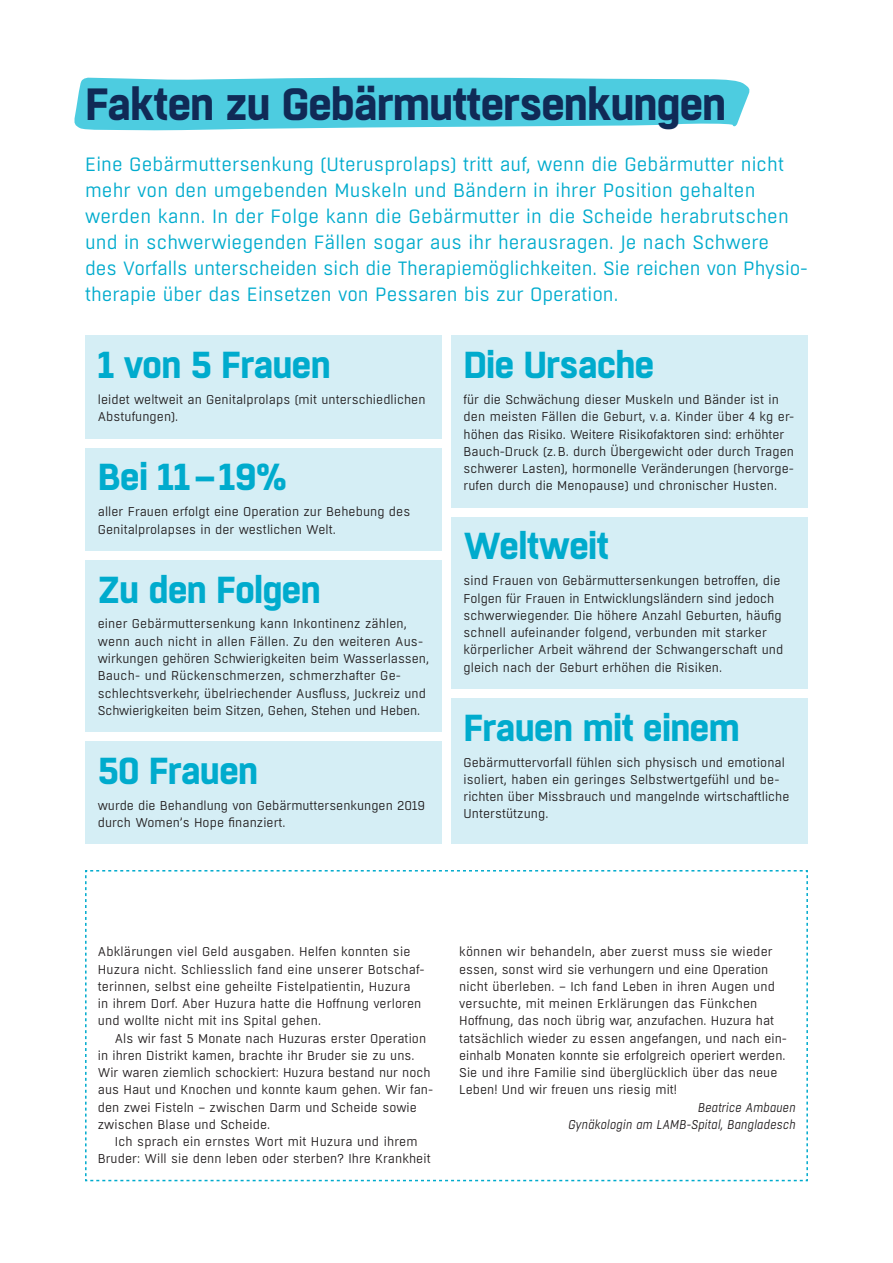
<style>
.page{position:relative;width:893px;height:1263px;background:#fff}
.page>*{position:absolute;margin:0;border:0;box-sizing:border-box;transform-origin:0 0}
.t1{font:700 45px "Boxed";letter-spacing:-.035em;color:#102a56}
.t2{font:700 37.5px "Boxed";letter-spacing:-.035em;color:#00abcd}
.t3{font:19.2px/26px "Boxed";letter-spacing:.005em;color:#00abcd}
.t4{font:12.75px/17.2px "Boxed";letter-spacing:.005em;color:#231f20}
.t5{font:italic 12.75px/17.2px "Boxed";letter-spacing:.005em;color:#231f20;text-align:right}
</style>
<div class="page">
<div style="left:85px;top:335px;width:723px;height:509px;background:#d5eef5"></div>
<div style="left:442px;top:332px;width:9px;height:521px;background:#fff"></div>
<div style="left:85px;top:439px;width:361px;height:8px;background:#fff"></div>
<div style="left:85px;top:551px;width:361px;height:8px;background:#fff"></div>
<div style="left:85px;top:732px;width:361px;height:9px;background:#fff"></div>
<div style="left:447px;top:689px;width:362px;height:8px;background:#fff"></div>
<div style="left:447px;top:508px;width:362px;height:8px;background:#fff"></div>
<svg style="left:85px;top:870px;width:723px;height:312px"></svg>
<svg style="left:74px;top:78px;width:676px;height:53px;background:#5dd0e2"></svg>
<h1 class="t1" style="left:85px;top:74px;width:643px">Fakten zu Gebärmuttersenkungen</h1>
<p class="t3" style="left:85px;top:152px;width:722px">Eine Gebärmuttersenkung (Uterusprolaps) tritt auf, wenn die Gebärmutter nicht mehr von den umgebenden Muskeln und Bändern in ihrer Position gehalten werden kann. In der Folge kann die Gebärmutter in die Scheide herabrutschen und in schwerwiegenden Fällen sogar aus ihr herausragen. Je nach Schwere<br>des Vorfalls unterscheiden sich die Therapiemöglichkeiten. Sie reichen von Physio&shy;therapie über das Einsetzen von Pessaren bis zur Operation.</p>
<h2 class="t2" style="left:98px;top:340px;width:235px">1 von 5 Frauen</h2>
<p class="t4" style="left:98px;top:391px;width:329px">leidet weltweit an Genitalprolaps (mit unterschiedlichen<br>Abstufungen).</p>
<h2 class="t2" style="left:98px;top:452px;width:191px">Bei 11–19%</h2>
<p class="t4" style="left:98px;top:503px;width:314px">aller Frauen erfolgt eine Operation zur Behebung des<br>Genitalprolapses in der westlichen Welt.</p>
<h2 class="t2" style="left:98px;top:564px;width:225px">Zu den Folgen</h2>
<p class="t4" style="left:98px;top:616px;width:333px">einer Gebärmuttersenkung kann Inkontinenz zählen, wenn auch nicht in allen Fällen. Zu den weiteren Aus&shy;wirkungen gehören Schwierigkeiten beim Wasserlassen, Bauch- und Rückenschmerzen, schmerzhafter Ge&shy;schlechtsverkehr, übelriechender Ausfluss, Juckreiz und Schwierigkeiten beim Sitzen, Gehen, Stehen und Heben.</p>
<h2 class="t2" style="left:98px;top:745px;width:162px">50 Frauen</h2>
<p class="t4" style="left:98px;top:797px;width:329px">wurde die Behandlung von Gebärmuttersenkungen 2019 durch Women’s Hope finanziert.</p>
<h2 class="t2" style="left:464px;top:340px;width:193px">Die Ursache</h2>
<p class="t4" style="left:464px;top:391px;width:332px">für die Schwächung dieser Muskeln und Bänder ist in den meisten Fällen die Geburt, v. a. Kinder über 4 kg er&shy;höhen das Risiko. Weitere Risikofaktoren sind: erhöhter Bauch-Druck (z.B. durch Übergewicht oder durch Tragen schwerer Lasten), hormonelle Veränderungen (hervorge&shy;rufen durch die Menopause) und chronischer Husten.</p>
<h2 class="t2" style="left:464px;top:521px;width:147px">Weltweit</h2>
<p class="t4" style="left:464px;top:572px;width:321px">sind Frauen von Gebärmuttersenkungen betroffen, die Folgen für Frauen in Entwicklungsländern sind jedoch schwerwiegender. Die höhere Anzahl Geburten, häufig schnell aufeinander folgend, verbunden mit starker körperlicher Arbeit während der Schwangerschaft und gleich nach der Geburt erhöhen die Risiken.</p>
<h2 class="t2" style="left:464px;top:702px;width:278px">Frauen mit einem</h2>
<p class="t4" style="left:464px;top:754px;width:327px">Gebärmuttervorfall fühlen sich physisch und emotional isoliert, haben ein geringes Selbstwertgefühl und be&shy;richten über Missbrauch und mangelnde wirtschaftliche Unterstützung.</p>
<p class="t4" style="left:98px;top:943px;width:328px">Abklärungen viel Geld ausgaben. Helfen konnten sie Huzura nicht. Schliesslich fand eine unserer Botschaf&shy;terinnen, selbst eine geheilte Fistelpatientin, Huzura<br>in ihrem Dorf. Aber Huzura hatte die Hoffnung verloren und wollte nicht mit ins Spital gehen.</p>
<p class="t4" style="left:98px;top:1030px;width:337px;text-indent:17px">Als wir fast 5 Monate nach Huzuras erster Operation in ihren Distrikt kamen, brachte ihr Bruder sie zu uns.<br>Wir waren ziemlich schockiert: Huzura bestand nur noch aus Haut und Knochen und konnte kaum gehen. Wir fan&shy;den zwei Fisteln – zwischen Darm und Scheide sowie zwischen Blase und Scheide.</p>
<p class="t4" style="left:98px;top:1133px;width:334px;text-align:center">Ich sprach ein ernstes Wort mit Huzura und ihrem<br>Bruder: Will sie denn leben oder sterben? Ihre Krankheit</p>
<p class="t4" style="left:459px;top:943px;width:329px">können wir behandeln, aber zuerst muss sie wieder essen, sonst wird sie verhungern und eine Operation nicht überleben. – Ich fand Leben in ihren Augen und versuchte, mit meinen Erklärungen das Fünkchen Hoffnung, das noch übrig war, anzufachen. Huzura hat tatsächlich wieder zu essen angefangen, und nach ein&shy;einhalb Monaten konnte sie erfolgreich operiert werden.<br>Sie und ihre Familie sind überglücklich über das neue Leben! Und wir freuen uns riesig mit!</p>
<p class="t5" style="left:568px;top:1099px;width:229px">Beatrice Ambauen<br>Gynäkologin am LAMB-Spital, Bangladesch</p>
</div>
